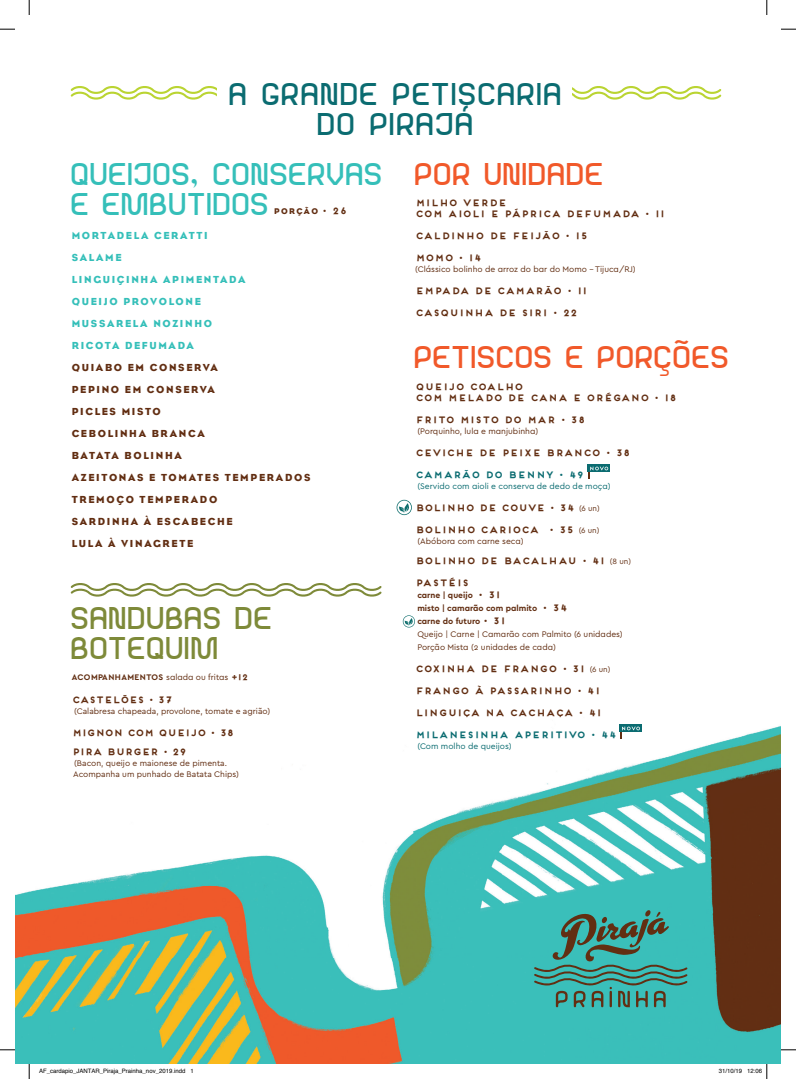
<style>
.page{position:relative;width:796px;height:1079px;background:#fff}
.page>*{position:absolute;margin:0;border:0;box-sizing:border-box;transform-origin:0 0}
.t1{font:32px/30px "Rounded Sans Serif 7";letter-spacing:.005em;color:#35bfb9}
.t2{font:32px "Rounded Sans Serif 7";letter-spacing:.005em;color:#f1592a}
.t3{font:32px/30px "Rounded Sans Serif 7";letter-spacing:.025em;color:#0b6c71;text-align:center}
.t4{font:32px/30px "Rounded Sans Serif 7";letter-spacing:.005em;color:#7e8a39}
.t5{font:10.5px/22px "Eagle";letter-spacing:.16em;color:#622e12}
.t6{font:10.5px/22px "Eagle";letter-spacing:.16em;color:#35bfb9}
.t7{font:700 9px/11px "Frontage";color:#622e12}
.t8{font:700 9px/19px "Frontage";letter-spacing:-.04em;color:#622e12}
.t9{font:700 9px "Frontage";color:#0b6c71}
.t10{font:700 9px "Frontage";letter-spacing:-.02em;color:#622e12}
.t11{font:8.5px/13px "Cera Pro";color:#622e12}
.t12{font:8.5px "Cera Pro";color:#0b6c71}
.t13{font:700 8.5px "Cera Pro";letter-spacing:.05em;color:#622e12}
.t14{font:8.5px "Eagle";letter-spacing:.16em;color:#622e12}
.t15{font:6px "Helvetica";color:#000}
.s1{font-family:"Cera Pro";font-weight:400;font-size:8px}
.s2{font-weight:700}
.s3{font-family:"Frontage";font-weight:700;font-size:9px}
.s4{font-weight:400}
.s5{font-family:"Frontage";font-size:8px}
</style>
<div class="page">
<img style="left:15px;top:724px;width:765px;height:340px">
<svg style="left:534px;top:910px;width:153px;height:97px;background:#429e94"></svg>
<svg style="left:70px;top:86px;width:652px;height:14px"></svg>
<div style="left:217px;top:77px;width:354px;height:35px;background:#fff"></div>
<svg style="left:70px;top:583px;width:312px;height:14px"></svg>
<svg style="left:396px;top:500px;width:16px;height:15px"></svg>
<svg style="left:402px;top:615px;width:13px;height:12px"></svg>
<svg style="left:587px;top:465px;width:23px;height:7px"></svg>
<svg style="left:588px;top:464px;width:20px;height:14px"></svg>
<svg style="left:619px;top:725px;width:22px;height:7px"></svg>
<svg style="left:620px;top:724px;width:19px;height:14px"></svg>
<svg style="left:0;top:29px;width:15px;height:1px"></svg>
<svg style="left:781px;top:29px;width:14px;height:1px"></svg>
<svg style="left:0;top:1049px;width:15px;height:1px"></svg>
<svg style="left:780px;top:1049px;width:15px;height:1px"></svg>
<svg style="left:29px;top:0;width:1px;height:15px"></svg>
<svg style="left:29px;top:1064px;width:1px;height:15px"></svg>
<svg style="left:766px;top:0;width:1px;height:15px"></svg>
<svg style="left:766px;top:1064px;width:1px;height:15px"></svg>
<h1 class="t3" style="left:230px;top:79px;width:335px">A GRANDE PETISCARIA<br>DO PIRAJÁ</h1>
<h1 class="t1" style="left:72px;top:159px;width:314px">QUEIJOS, CONSERVAS<br>E EMBUTIDOS</h1>
<h1 class="t2" style="left:415px;top:155px;width:191px">POR UNIDADE</h1>
<p class="t7" style="left:415px;top:197px;width:251px">MILHO VERDE<br>COM AIOLI E PÁPRICA DEFUMADA • 11</p>
<p class="t7" style="left:415px;top:230px;width:174px">CALDINHO DE FEIJÃO • 15</p>
<p class="t7" style="left:415px;top:252px;width:68px">MOMO • 14</p>
<p class="t11" style="left:415px;top:262px;width:222px">(Clássico bolinho de arroz do bar do Momo – Tijuca/RJ)</p>
<p class="t7" style="left:415px;top:285px;width:173px">EMPADA DE CAMARÃO • 11</p>
<p class="t7" style="left:415px;top:307px;width:164px">CASQUINHA DE SIRI • 22</p>
<h1 class="t2" style="left:415px;top:338px;width:317px">PETISCOS E PORÇÕES</h1>
<p class="t7" style="left:415px;top:381px;width:263px">QUEIJO COALHO<br>COM MELADO DE CANA E ORÉGANO • 18</p>
<p class="t7" style="left:415px;top:414px;width:171px">FRITO MISTO DO MAR • 38</p>
<p class="t11" style="left:417px;top:424px;width:122px">(Porquinho, lula e manjubinha)</p>
<p class="t7" style="left:415px;top:447px;width:216px">CEVICHE DE PEIXE BRANCO • 38</p>
<p class="t9" style="left:415px;top:469px;width:170px">CAMARÃO DO BENNY • 49</p>
<p class="t12" style="left:417px;top:481px;width:195px">(Servido com aioli e conserva de dedo de moça)</p>
<p class="t10" style="left:415px;top:502px;width:186px">BOLINHO DE COUVE • 34 <span class="s1">(6 un)</span></p>
<p class="t7" style="left:415px;top:524px;width:186px">BOLINHO CARIOCA • 35 <span class="s1">(6 un)</span></p>
<p class="t11" style="left:417px;top:534px;width:108px">(Abóbora com carne seca)</p>
<p class="t7" style="left:415px;top:555px;width:217px">BOLINHO DE BACALHAU • 41 <span class="s1">(8 un)</span></p>
<p class="t7" style="left:415px;top:577px;width:55px">PASTÉIS</p>
<p class="t11" style="left:417px;top:588px;width:207px"><span class="s2">carne | queijo</span> <span class="s3">• 31<br></span><span class="s2">misto | camarão com palmito</span> <span class="s3">• 34<br></span><span class="s2">carne do futuro</span> <span class="s3">• 31<br></span>Queijo | Carne | Camarão com Palmito (6 unidades)<br>Porção Mista (2 unidades de cada)</p>
<p class="t7" style="left:415px;top:663px;width:197px">COXINHA DE FRANGO • 31 <span class="s1">(6 un)</span></p>
<p class="t7" style="left:415px;top:685px;width:186px">FRANGO À PASSARINHO • 41</p>
<p class="t7" style="left:415px;top:707px;width:188px">LINGUIÇA NA CACHAÇA • 41</p>
<p class="t9" style="left:415px;top:729px;width:203px">MILANESINHA APERITIVO • 44</p>
<p class="t12" style="left:417px;top:741px;width:96px">(Com molho de queijos)</p>
<p class="t14" style="left:274px;top:206px;width:74px">PORÇÃO <span class="s3">• 26</span></p>
<p class="t6" style="left:72px;top:224px;width:175px">MORTADELA CERATTI<br>SALAME<br>LINGUIÇINHA APIMENTADA<br>QUEIJO PROVOLONE<br>MUSSARELA NOZINHO<br>RICOTA DEFUMADA</p>
<p class="t5" style="left:72px;top:356px;width:240px">QUIABO EM CONSERVA<br>PEPINO EM CONSERVA<br>PICLES MISTO<br>CEBOLINHA BRANCA<br>BATATA BOLINHA<br>AZEITONAS E TOMATES TEMPERADOS<br>TREMOÇO TEMPERADO<br>SARDINHA À ESCABECHE<br>LULA À VINAGRETE</p>
<h1 class="t4" style="left:72px;top:603px;width:203px">SANDUBAS DE<br>BOTEQUIM</h1>
<p class="t13" style="left:72px;top:671px;width:178px">ACOMPANHAMENTOS <span class="s4">salada ou fritas</span> <span class="s5">+12</span></p>
<p class="t8" style="left:72px;top:690px;width:102px">CASTELÕES • 37</p>
<p class="t11" style="left:74px;top:704px;width:197px">(Calabresa chapeada, provolone, tomate e agrião)</p>
<p class="t8" style="left:72px;top:723px;width:163px">MIGNON COM QUEIJO • 38<br>PIRA BURGER • 29</p>
<p class="t11" style="left:73px;top:757px;width:167px;line-height:11px">(Bacon, queijo e maionese de pimenta.<br>Acompanha um punhado de Batata Chips)</p>
<p class="t15" style="left:39px;top:1066px;width:156px">AF_cardapio_JANTAR_Piraja_Prainha_nov_2019.indd 1</p>
<p class="t15" style="left:718px;top:1066px;width:45px">31/10/19 12:06</p>
</div>
